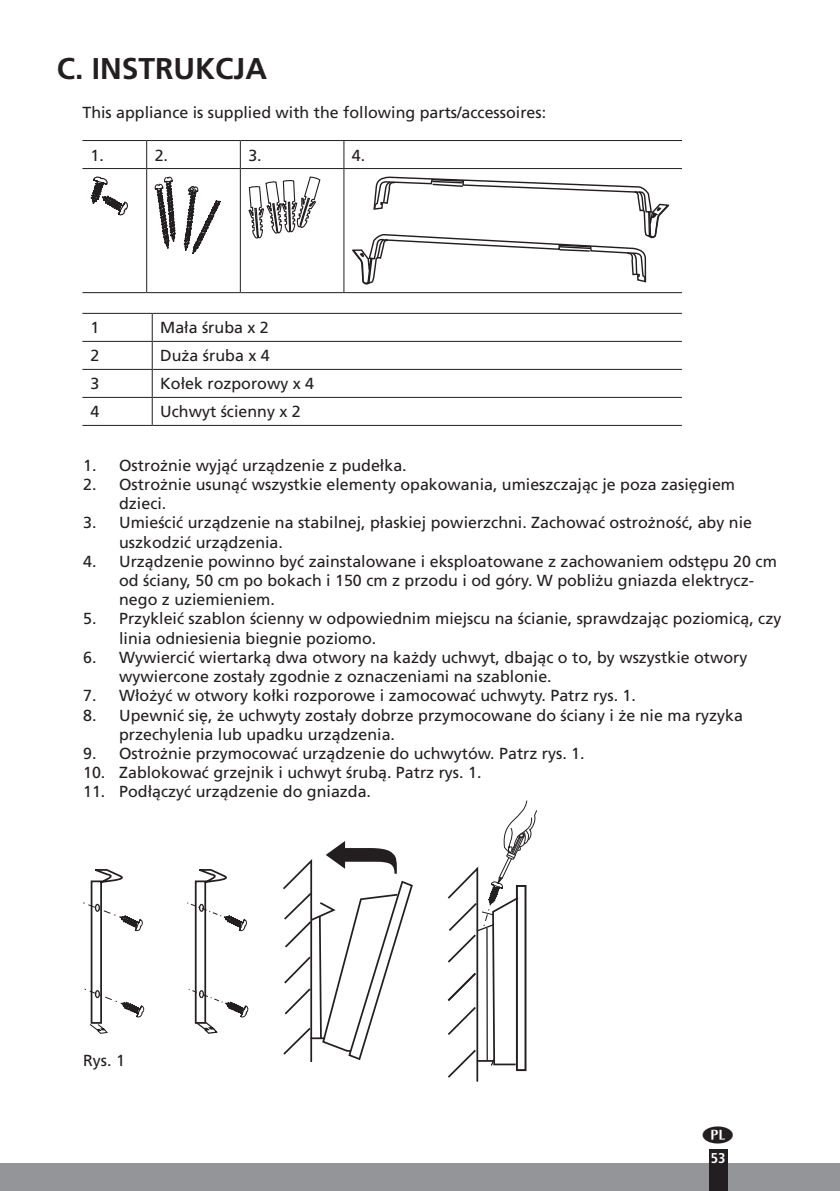
<style>
.page{position:relative;width:840px;height:1191px;background:#fff}
.page>*{position:absolute;margin:0;border:0;box-sizing:border-box;transform-origin:0 0}
.t1{font:700 30px "Frutiger LT Com";color:#231f20}
.t2{font:16px/19.2px "Frutiger LT Com";color:#231f20}
.t3{font:16px "Frutiger LT Std";color:#231f20}
.t4{font:700 condensed 14.2px "Frutiger LT Std";color:#fff}
</style>
<div class="page">
<hr style="left:82px;top:140px;width:65px;height:1px;background:#231f20">
<hr style="left:147px;top:140px;width:93px;height:1px;background:#231f20">
<svg style="left:146px;top:141px;width:1px;height:27px"></svg>
<hr style="left:240px;top:140px;width:104px;height:1px;background:#231f20">
<svg style="left:240px;top:141px;width:1px;height:27px"></svg>
<hr style="left:344px;top:140px;width:337px;height:1px;background:#231f20">
<svg style="left:343px;top:141px;width:1px;height:27px"></svg>
<hr style="left:82px;top:168px;width:65px;height:1px;background:#231f20">
<hr style="left:147px;top:168px;width:93px;height:1px;background:#231f20">
<hr style="left:146px;top:169px;width:1px;height:123px;background:#231f20">
<hr style="left:240px;top:168px;width:104px;height:1px;background:#231f20">
<hr style="left:240px;top:169px;width:1px;height:123px;background:#231f20">
<hr style="left:344px;top:168px;width:337px;height:1px;background:#231f20">
<hr style="left:343px;top:169px;width:1px;height:123px;background:#231f20">
<hr style="left:82px;top:292px;width:65px;height:1px;background:#231f20">
<hr style="left:147px;top:292px;width:93px;height:1px;background:#231f20">
<hr style="left:240px;top:292px;width:104px;height:1px;background:#231f20">
<hr style="left:344px;top:292px;width:337px;height:1px;background:#231f20">
<svg style="left:90px;top:176px;width:39px;height:40px"></svg>
<svg style="left:154px;top:176px;width:67px;height:79px"></svg>
<svg style="left:248px;top:176px;width:73px;height:63px"></svg>
<svg style="left:352px;top:176px;width:318px;height:109px"></svg>
<hr style="left:82px;top:313px;width:70px;height:1px;background:#231f20">
<hr style="left:152px;top:313px;width:529px;height:1px;background:#231f20">
<hr style="left:82px;top:341px;width:70px;height:1px;background:#231f20">
<hr style="left:152px;top:341px;width:529px;height:1px;background:#231f20">
<hr style="left:82px;top:369px;width:70px;height:1px;background:#231f20">
<hr style="left:152px;top:369px;width:529px;height:1px;background:#231f20">
<hr style="left:82px;top:397px;width:70px;height:1px;background:#231f20">
<hr style="left:152px;top:397px;width:529px;height:1px;background:#231f20">
<svg style="left:152px;top:314px;width:1px;height:111px"></svg>
<hr style="left:82px;top:425px;width:70px;height:1px;background:#231f20">
<hr style="left:152px;top:425px;width:529px;height:1px;background:#231f20">
<svg style="left:187px;top:869px;width:61px;height:165px"></svg>
<svg style="left:83px;top:869px;width:61px;height:165px"></svg>
<svg style="left:447px;top:800px;width:90px;height:282px"></svg>
<svg style="left:283px;top:841px;width:130px;height:221px"></svg>
<div style="left:0;top:1163px;width:839px;height:28px;background:#939598"></div>
<div style="left:708px;top:1149px;width:19px;height:42px;background:#231f20"></div>
<p class="t1" style="left:57px;top:51px;width:212px">C. INSTRUKCJA</p>
<p class="t2" style="left:82px;top:103px;width:465px">This appliance is supplied with the following parts/accessoires:</p>
<p class="t3" style="left:90px;top:146px;width:15px">1.</p>
<p class="t3" style="left:155px;top:146px;width:15px">2.</p>
<p class="t3" style="left:248px;top:146px;width:15px">3.</p>
<p class="t3" style="left:352px;top:146px;width:15px">4.</p>
<p class="t2" style="left:90px;top:318px;width:10px">1</p>
<p class="t2" style="left:160px;top:318px;width:110px">Mała śruba x 2</p>
<p class="t2" style="left:90px;top:346px;width:10px">2</p>
<p class="t2" style="left:160px;top:346px;width:111px">Duża śruba x 4</p>
<p class="t2" style="left:90px;top:374px;width:10px">3</p>
<p class="t2" style="left:160px;top:374px;width:155px">Kołek rozporowy x 4</p>
<p class="t2" style="left:90px;top:402px;width:10px">4</p>
<p class="t2" style="left:160px;top:402px;width:142px">Uchwyt ścienny x 2</p>
<p class="t2" style="left:83px;top:456px;width:325px">1. Ostrożnie wyjąć urządzenie z pudełka.</p>
<p class="t2" style="left:119px;top:475px;width:617px;text-indent:-36px">2. Ostrożnie usunąć wszystkie elementy opakowania, umieszczając je poza zasięgiem dzieci.</p>
<p class="t2" style="left:119px;top:513px;width:634px;text-indent:-36px">3. Umieścić urządzenie na stabilnej, płaskiej powierzchni. Zachować ostrożność, aby nie uszkodzić urządzenia.</p>
<p class="t2" style="left:119px;top:552px;width:659px;text-indent:-36px">4. Urządzenie powinno być zainstalowane i eksploatowane z zachowaniem odstępu 20 cm od ściany, 50 cm po bokach i 150 cm z przodu i od góry. W pobliżu gniazda elektrycz&shy;nego z uziemieniem.</p>
<p class="t2" style="left:119px;top:609px;width:663px;text-indent:-36px">5. Przykleić szablon ścienny w odpowiednim miejscu na ścianie, sprawdzając poziomicą, czy linia odniesienia biegnie poziomo.</p>
<p class="t2" style="left:119px;top:648px;width:629px;text-indent:-36px">6. Wywiercić wiertarką dwa otwory na każdy uchwyt, dbając o to, by wszystkie otwory wywiercone zostały zgodnie z oznaczeniami na szablonie.</p>
<p class="t2" style="left:83px;top:686px;width:554px">7. Włożyć w otwory kołki rozporowe i zamocować uchwyty. Patrz rys. 1.</p>
<p class="t2" style="left:119px;top:705px;width:625px;text-indent:-36px">8. Upewnić się, że uchwyty zostały dobrze przymocowane do ściany i że nie ma ryzyka przechylenia lub upadku urządzenia.</p>
<p class="t2" style="left:83px;top:744px;width:502px">9. Ostrożnie przymocować urządzenie do uchwytów. Patrz rys. 1.</p>
<p class="t2" style="left:83px;top:763px;width:399px">10. Zablokować grzejnik i uchwyt śrubą. Patrz rys. 1.</p>
<p class="t2" style="left:83px;top:782px;width:289px">11. Podłączyć urządzenie do gniazda.</p>
<p class="t3" style="left:83px;top:1051px;width:43px">Rys. 1</p>
<p class="t4" style="left:710px;top:1150px;width:16px">53</p>
</div>
